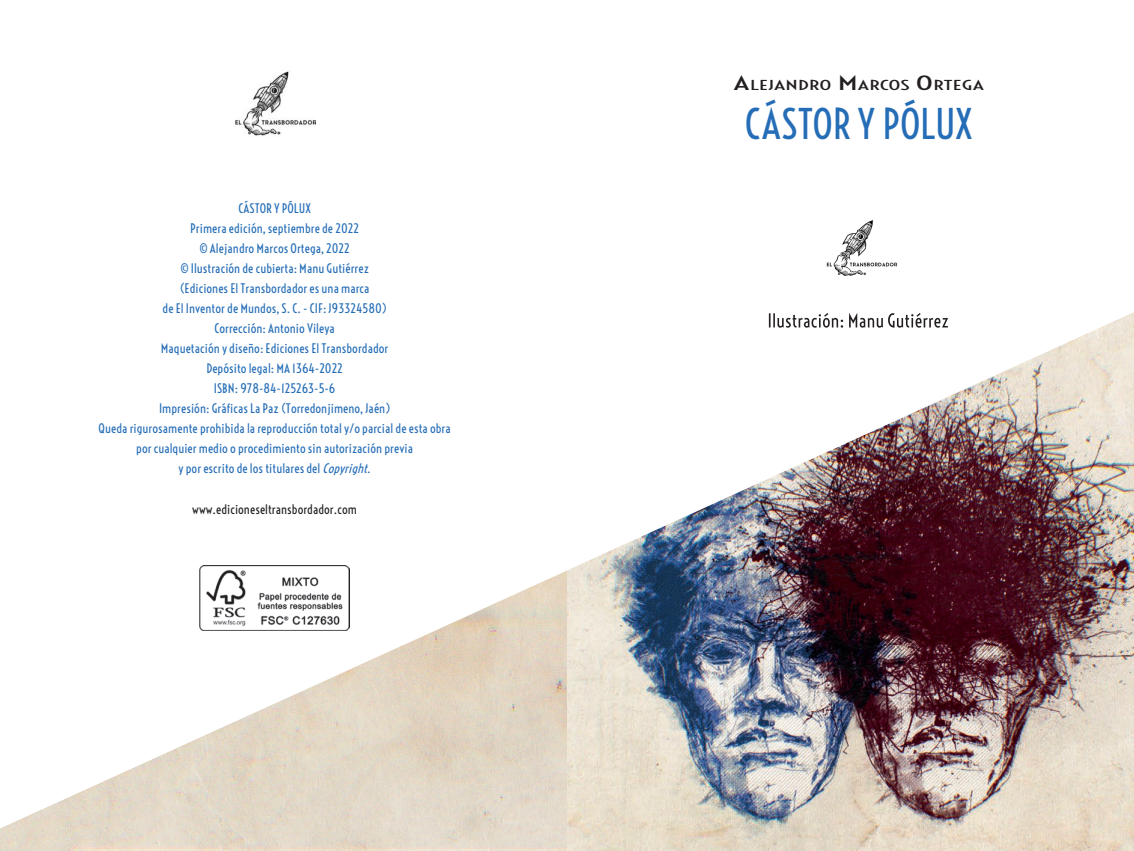
<style>
.page{position:relative;width:1134px;height:851px;background:#fff}
.page>*{position:absolute;margin:0;border:0;box-sizing:border-box;transform-origin:0 0}
.t1{font:40px "Voltaire";letter-spacing:-.015em;color:#256db6}
.t2{font:13px "Voltaire";letter-spacing:-.015em;color:#231f20;scale:1.82 1}
.Copyrights{font:12.5px/20px "Voltaire";color:#256db6;text-align:center}
.Copyrights-2{font:12.5px "Voltaire";color:#231f20}
.EncCopys{font:12.5px "Voltaire";color:#256db6}
.s1{font-style:italic}
.s2{font-size:18.62px}
</style>
<div class="page">
<img style="left:235px;top:71px;width:80px;height:65px">
<img style="left:199px;top:312px;width:935px;height:538px">
<svg style="left:769px;top:313px;width:179px;height:14px"></svg>
<img style="left:827px;top:220px;width:70px;height:56px">
<img style="left:0;top:570px;width:567px;height:280px">
<p class="EncCopys" style="left:238px;top:201px;width:74px">CÁSTOR Y PÓLUX</p>
<p class="Copyrights" style="left:190px;top:219px;width:170px">Primera edición, septiembre de 2022</p>
<p class="Copyrights" style="left:199px;top:239px;width:152px">© Alejandro Marcos Ortega, 2022</p>
<p class="Copyrights" style="left:180px;top:259px;width:190px">© Ilustración de cubierta: Manu Gutiérrez</p>
<p class="Copyrights" style="left:180px;top:279px;width:191px">(Ediciones El Transbordador es una marca</p>
<p class="Copyrights" style="left:163px;top:299px;width:225px">de El Inventor de Mundos, S. C. - CIF: J93324580)</p>
<p class="Copyrights" style="left:214px;top:319px;width:122px">Corrección: Antonio Vileya</p>
<p class="Copyrights" style="left:161px;top:339px;width:229px">Maquetación y diseño: Ediciones El Transbordador</p>
<p class="Copyrights" style="left:206px;top:359px;width:138px">Depósito legal: MA 1364-2022</p>
<p class="Copyrights" style="left:214px;top:379px;width:123px">ISBN: 978-84-125263-5-6</p>
<p class="Copyrights" style="left:159px;top:399px;width:233px">Impresión: Gráficas La Paz (Torredonjimeno, Jaén)</p>
<p class="Copyrights" style="left:99px;top:419px;width:354px">Queda rigurosamente prohibida la reproducción total y/o parcial de esta obra por cualquier medio o procedimiento sin autorización previa<br>y por escrito de los titulares del <span class="s1">Copyright</span>.</p>
<p class="Copyrights-2" style="left:192px;top:501px;width:166px">www.edicioneseltransbordador.com</p>
<p class="t2" style="left:733px;top:77px;width:139px"><span class="s2">A</span>LEJANDRO <span class="s2">M</span>ARCOS <span class="s2">O</span>RTEGA</p>
<p class="t1" style="left:745px;top:100px;width:229px">CÁSTOR Y PÓLUX</p>
</div>
